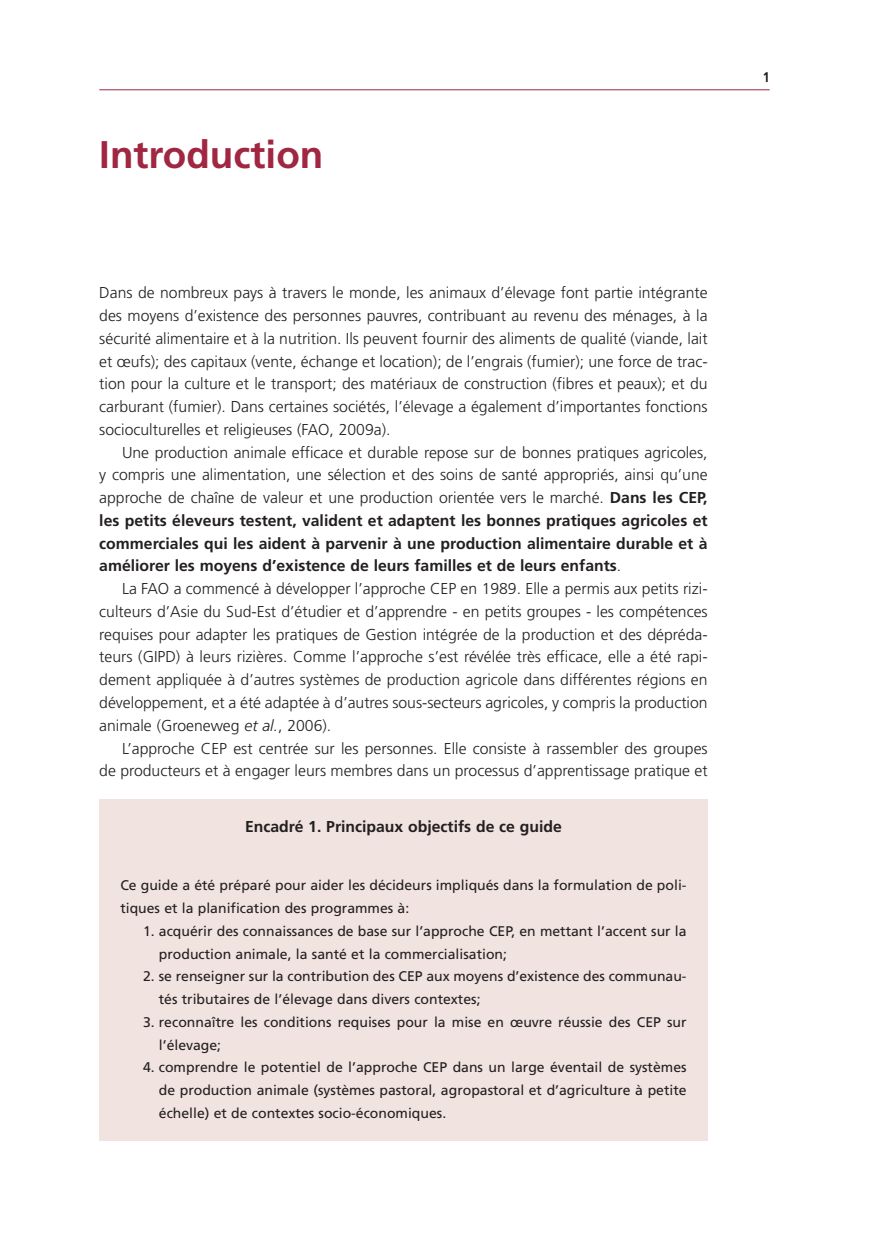
<style>
.page{position:relative;width:874px;height:1241px;background:#fff}
.page>*{position:absolute;margin:0;border:0;box-sizing:border-box;transform-origin:0 0}
.t1{font:700 38.5px "Frutiger LT Std";color:#a02642}
.t2{font:300 15.75px/22.8px "Frutiger LT Std";color:#231f20;text-align:justify}
.t3{font:700 15.75px/22.8px "Frutiger LT Std";color:#231f20;text-align:justify}
.t4{font:14px/22.8px "Frutiger LT Std";color:#231f20}
.t5{font:700 14px "Frutiger LT Std";color:#231f20;scale:.88 1}
.s1{font-weight:300}
.s2{font-style:italic}
</style>
<div class="page">
<hr style="left:99px;top:89px;width:670px;height:1px;background:#a02642">
<div style="left:99px;top:799px;width:608px;height:341px;background:#f1e3e0"></div>
<h1 class="t1" style="left:99px;top:132px;width:225px">Introduction</h1>
<p class="t2" style="left:99px;top:282px;width:609px">Dans de nombreux pays à travers le monde, les animaux d’élevage font partie intégrante des moyens d’existence des personnes pauvres, contribuant au revenu des ménages, à la sécurité alimentaire et à la nutrition. Ils peuvent fournir des aliments de qualité (viande, lait et œufs); des capitaux (vente, échange et location); de l’engrais (fumier); une force de trac&shy;tion pour la culture et le transport; des matériaux de construction (fibres et peaux); et du carburant (fumier). Dans certaines sociétés, l’élevage a également d’importantes fonctions socioculturelles et religieuses (FAO, 2009a).</p>
<p class="t3" style="left:99px;top:441px;width:609px;text-indent:23px"><span class="s1">Une production animale efficace et durable repose sur de bonnes pratiques agricoles, y compris une alimentation, une sélection et des soins de santé appropriés, ainsi qu’une approche de chaîne de valeur et une production orientée vers le marché.</span> Dans les CEP, les petits éleveurs testent, valident et adaptent les bonnes pratiques agricoles et commerciales qui les aident à parvenir à une production alimentaire durable et à améliorer les moyens d’existence de leurs familles et de leurs enfants<span class="s1">.</span></p>
<p class="t2" style="left:99px;top:577px;width:609px;text-indent:23px">La FAO a commencé à développer l’approche CEP en 1989. Elle a permis aux petits rizi&shy;culteurs d’Asie du Sud-Est d’étudier et d’apprendre - en petits groupes - les compétences requises pour adapter les pratiques de Gestion intégrée de la production et des dépréda&shy;teurs (GIPD) à leurs rizières. Comme l’approche s’est révélée très efficace, elle a été rapi&shy;dement appliquée à d’autres systèmes de production agricole dans différentes régions en développement, et a été adaptée à d’autres sous-secteurs agricoles, y compris la production animale (Groeneweg <span class="s2">et al.</span>, 2006).</p>
<p class="t2" style="left:99px;top:736px;width:609px;text-align:right">L’approche CEP est centrée sur les personnes. Elle consiste à rassembler des groupes<br>de producteurs et à engager leurs membres dans un processus d’apprentissage pratique et</p>
<p class="t3" style="left:245px;top:815px;width:318px">Encadré 1. Principaux objectifs de ce guide</p>
<p class="t4" style="left:120px;top:873px;width:567px">Ce guide a été préparé pour aider les décideurs impliqués dans la formulation de poli&shy;tiques et la planification des programmes à:</p>
<p class="t4" style="left:159px;top:919px;width:529px;text-indent:-16px">1. acquérir des connaissances de base sur l’approche CEP, en mettant l’accent sur la production animale, la santé et la commercialisation;</p>
<p class="t4" style="left:159px;top:964px;width:529px;text-indent:-16px">2. se renseigner sur la contribution des CEP aux moyens d’existence des communau&shy;tés tributaires de l’élevage dans divers contextes;</p>
<p class="t4" style="left:159px;top:1010px;width:529px;text-indent:-16px">3. reconnaître les conditions requises pour la mise en œuvre réussie des CEP sur l’élevage;</p>
<p class="t4" style="left:159px;top:1055px;width:529px;text-align:justify;text-indent:-16px">4. comprendre le potentiel de l’approche CEP dans un large éventail de systèmes de production animale (systèmes pastoral, agropastoral et d’agriculture à petite échelle) et de contextes socio-économiques.</p>
<p class="t5" style="left:762px;top:69px;width:9px">1</p>
</div>
